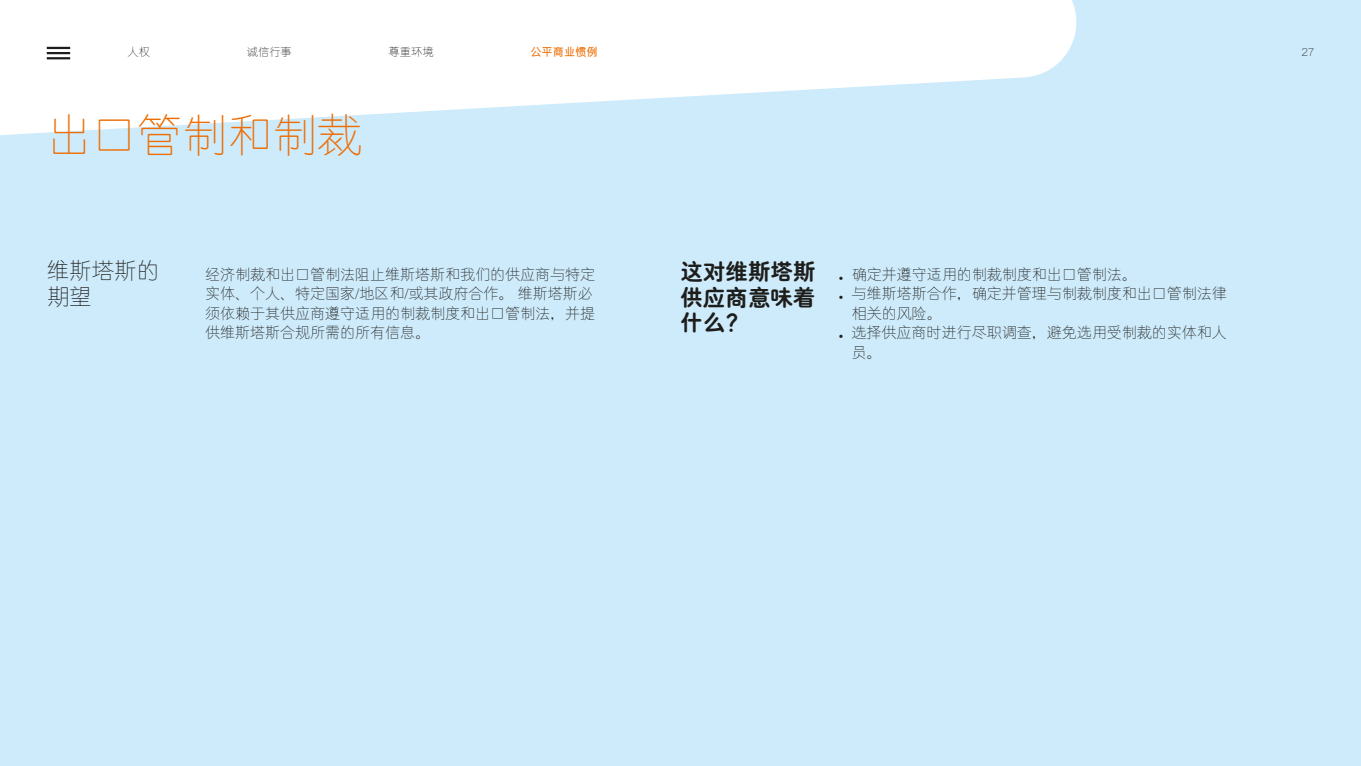
<style>
.page{position:relative;width:1361px;height:766px;background:#fff}
.page>*{position:absolute;margin:0;border:0;box-sizing:border-box;transform-origin:0 0}
.t1{font:300 45px "C Yuen GB";color:#ed6e05}
.t2{font:800 22.5px/25.5px "C Yuen GB";color:#1d1d1b;text-align:justify}
.t3{font:300 22.5px/25.5px "C Yuen GB";color:#1d1d1b}
.t4{font:300 15px/19.5px "C Yuen GB";color:#1d1d1b}
.t5{font:300 11.25px "C Yuen GB";color:#1d1d1b}
.t6{font:600 11.25px "C Yuen GB";color:#ed6e05}
.s1{font-weight:800}
</style>
<div class="page">
<div style="left:0;top:0;width:1361px;height:765px;background:#ceebfb"></div>
<svg style="left:0;top:0;width:1077px;height:135px;fill:#fff"></svg>
<hr style="left:47px;top:47px;width:23px;height:2px;background:#1d1d1b">
<hr style="left:47px;top:52px;width:23px;height:2px;background:#1d1d1b">
<hr style="left:47px;top:57px;width:23px;height:2px;background:#1d1d1b">
<p class="t5" style="left:128px;top:46px;width:24px">人权</p>
<p class="t5" style="left:247px;top:46px;width:46px">诚信行事</p>
<p class="t5" style="left:389px;top:46px;width:46px">尊重环境</p>
<p class="t6" style="left:530px;top:46px;width:69px">公平商业惯例</p>
<p class="t5" style="left:1301px;top:46px;width:14px">27</p>
<h1 class="t1" style="left:47px;top:111px;width:317px">出口管制和制裁</h1>
<h2 class="t3" style="left:47px;top:258px;width:114px">维斯塔斯的期望</h2>
<h2 class="t2" style="left:680px;top:259px;width:137px">这对维斯塔斯供应商意味着什么？</h2>
<p class="t4" style="left:205px;top:265px;width:392px">经济制裁和出口管制法阻止维斯塔斯和我们的供应商与特定实体、个人、特定国家/地区和/或其政府合作。 维斯塔斯必须依赖于其供应商遵守适用的制裁制度和出口管制法，并提供维斯塔斯合规所需的所有信息。</p>
<p class="t4" style="left:839px;top:265px;width:299px"><span class="s1">.</span> 确定并遵守适用的制裁制度和出口管制法。</p>
<p class="t4" style="left:839px;top:284px;width:389px"><span class="s1">.</span> 与维斯塔斯合作，确定并管理与制裁制度和出口管制法律</p>
<p class="t4" style="left:851px;top:304px;width:91px">相关的风险。</p>
<p class="t4" style="left:839px;top:323px;width:389px"><span class="s1">.</span> 选择供应商时进行尽职调查，避免选用受制裁的实体和人</p>
<p class="t4" style="left:851px;top:343px;width:31px">员。</p>
</div>
